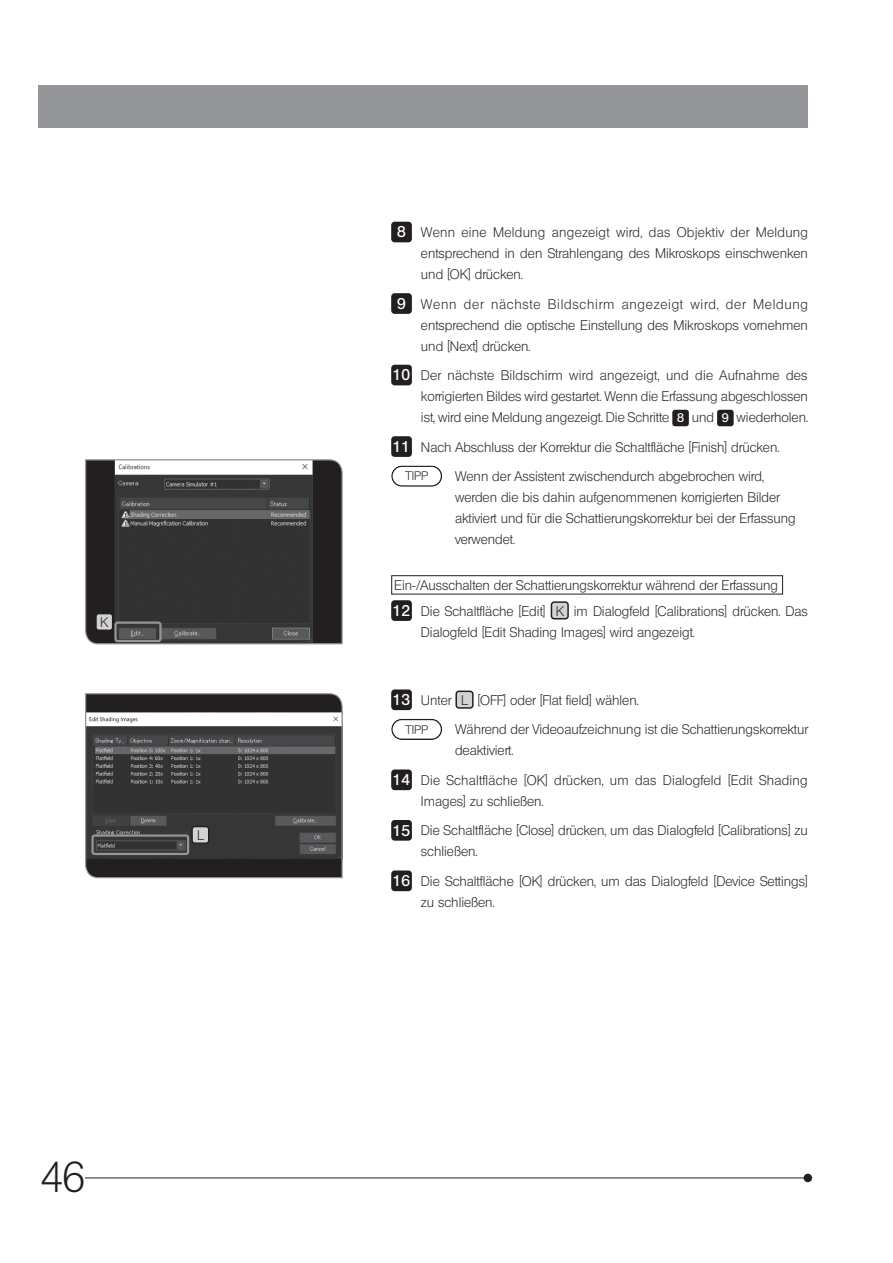
<style>
.page{position:relative;width:893px;height:1263px;background:#fff}
.page>*{position:absolute;margin:0;border:0;box-sizing:border-box;transform-origin:0 0}
.t1{font:42px "Olympus Leicht Normal";color:#231f20}
.t2{font:15.15px "Olympus Leicht Halbfett";color:#fff}
.t3{font:13.5px/21px "Olympus Leicht Normal";color:#231f20}
.t4{font:12px "Olympus Leicht Normal";color:#231f20}
.s1{font-family:"Olympus Leicht Halbfett";font-size:12.15px;color:#fff}
</style>
<div class="page">
<svg style="left:85px;top:459px;width:258px;height:186px;background:#454445"></svg>
<svg style="left:85px;top:693px;width:258px;height:186px;background:#4a494a"></svg>
<div style="left:38px;top:85px;width:770px;height:43px;background:#939598"></div>
<div style="left:804px;top:1174px;width:8px;height:8px;background:#231f20;border-radius:50%"></div>
<hr style="left:85px;top:1177px;width:723px;height:1px;background:#231f20">
<div style="left:114px;top:621px;width:48px;height:21px;border:2px solid #939598;border-radius:2px"></div>
<div style="left:91px;top:834px;width:98px;height:21px;border:2px solid #939598;border-radius:2px"></div>
<div style="left:96px;top:614px;width:17px;height:16px;background:#d1d2d4;border-radius:3px"></div>
<div style="left:95px;top:613px;width:18px;height:18px;border:1px solid #231f20;border-radius:3px"></div>
<div style="left:192px;top:826px;width:17px;height:17px;background:#d1d2d4;border-radius:3px"></div>
<div style="left:191px;top:826px;width:18px;height:18px;border:1px solid #231f20;border-radius:3px"></div>
<div style="left:672px;top:410px;width:17px;height:16px;background:#231f20;border-radius:3px"></div>
<div style="left:717px;top:410px;width:17px;height:16px;background:#231f20;border-radius:3px"></div>
<div style="left:551px;top:602px;width:17px;height:17px;background:#d1d2d4;border-radius:3px"></div>
<div style="left:551px;top:601px;width:18px;height:18px;border:2px solid #231f20;border-radius:3px"></div>
<div style="left:391px;top:222px;width:21px;height:20px;background:#231f20;border-radius:3px"></div>
<div style="left:391px;top:293px;width:21px;height:21px;background:#231f20;border-radius:3px"></div>
<div style="left:391px;top:365px;width:21px;height:20px;background:#231f20;border-radius:3px"></div>
<div style="left:391px;top:436px;width:21px;height:21px;background:#231f20;border-radius:3px"></div>
<div style="left:391px;top:465px;width:51px;height:22px;border:1px solid #231f20;border-radius:10px"></div>
<div style="left:391px;top:575px;width:392px;height:19px;border:1px solid #231f20"></div>
<div style="left:391px;top:600px;width:21px;height:21px;background:#231f20;border-radius:3px"></div>
<div style="left:456px;top:691px;width:17px;height:17px;background:#d1d2d4;border-radius:3px"></div>
<div style="left:455px;top:690px;width:19px;height:19px;border:2px solid #231f20;border-radius:3px"></div>
<div style="left:391px;top:689px;width:21px;height:21px;background:#231f20;border-radius:3px"></div>
<div style="left:391px;top:719px;width:51px;height:21px;border:1px solid #231f20;border-radius:10px"></div>
<div style="left:391px;top:769px;width:21px;height:21px;background:#231f20;border-radius:3px"></div>
<div style="left:391px;top:820px;width:21px;height:21px;background:#231f20;border-radius:3px"></div>
<div style="left:391px;top:870px;width:21px;height:21px;background:#231f20;border-radius:3px"></div>
<p class="t3" style="left:100px;top:612px;width:10px">K</p>
<p class="t3" style="left:197px;top:825px;width:8px">L</p>
<h1 class="t1" style="left:41px;top:1153px;width:46px">46</h1>
<p class="t2" style="left:397px;top:223px;width:10px">8</p>
<p class="t3" style="left:421px;top:222px;width:389px;text-align:justify">Wenn eine Meldung angezeigt wird, das Objektiv der Meldung entsprechend in den Strahlengang des Mikroskops einschwenken und [OK] drücken.</p>
<p class="t3" style="left:421px;top:293px;width:389px;text-align:justify">Wenn der nächste Bildschirm angezeigt wird, der Meldung entsprechend die optische Einstellung des Mikroskops vornehmen und [Next] drücken.</p>
<p class="t3" style="left:421px;top:365px;width:388px;text-align:justify">Der nächste Bildschirm wird angezeigt, und die Aufnahme des korrigierten Bildes wird gestartet. Wenn die Erfassung abgeschlossen ist, wird eine Meldung angezeigt. Die Schritte <span class="s1">8</span> und <span class="s1">9</span> wiederholen.</p>
<p class="t3" style="left:455px;top:432px;width:326px;line-height:29.5px;text-indent:-34px">Nach Abschluss der Korrektur die Schaltfläche [Finish] drücken.<br>Wenn der Assistent zwischendurch abgebrochen wird,</p>
<p class="t3" style="left:455px;top:487px;width:342px">werden die bis dahin aufgenommenen korrigierten Bilder aktiviert und für die Schattierungskorrektur bei der Erfassung verwendet.</p>
<p class="t2" style="left:397px;top:295px;width:10px">9</p>
<p class="t2" style="left:393px;top:366px;width:19px">10</p>
<p class="t2" style="left:393px;top:438px;width:19px">11</p>
<p class="t4" style="left:405px;top:469px;width:24px">TIPP</p>
<p class="t3" style="left:394px;top:575px;width:385px">Ein-/Ausschalten der Schattierungskorrektur während der Erfassung</p>
<p class="t2" style="left:393px;top:602px;width:19px">12</p>
<p class="t3" style="left:421px;top:600px;width:388px">Die Schaltfläche [Edit] K im Dialogfeld [Calibrations] drücken. Das<br>Dialogfeld [Edit Shading Images] wird angezeigt.</p>
<p class="t3" style="left:455px;top:685px;width:354px;line-height:29.5px;text-indent:-34px">Unter L [OFF] oder [Flat field] wählen.<br>Während der Videoaufzeichnung ist die Schattierungskorrektur</p>
<p class="t3" style="left:421px;top:736px;width:388px;line-height:29.5px;text-indent:34px">deaktiviert.<br>Die Schaltfläche [OK] drücken, um das Dialogfeld [Edit Shading</p>
<p class="t3" style="left:421px;top:786px;width:388px;line-height:29.5px">Images] zu schließen.<br>Die Schaltfläche [Close] drücken, um das Dialogfeld [Calibrations] zu</p>
<p class="t3" style="left:421px;top:837px;width:388px;line-height:29.5px">schließen.<br>Die Schaltfläche [OK] drücken, um das Dialogfeld [Device Settings]</p>
<p class="t3" style="left:421px;top:891px;width:75px">zu schließen.</p>
<p class="t2" style="left:393px;top:691px;width:19px">13</p>
<p class="t4" style="left:405px;top:722px;width:24px">TIPP</p>
<p class="t2" style="left:393px;top:771px;width:19px">14</p>
<p class="t2" style="left:393px;top:821px;width:19px">15</p>
<p class="t2" style="left:393px;top:872px;width:19px">16</p>
</div>
